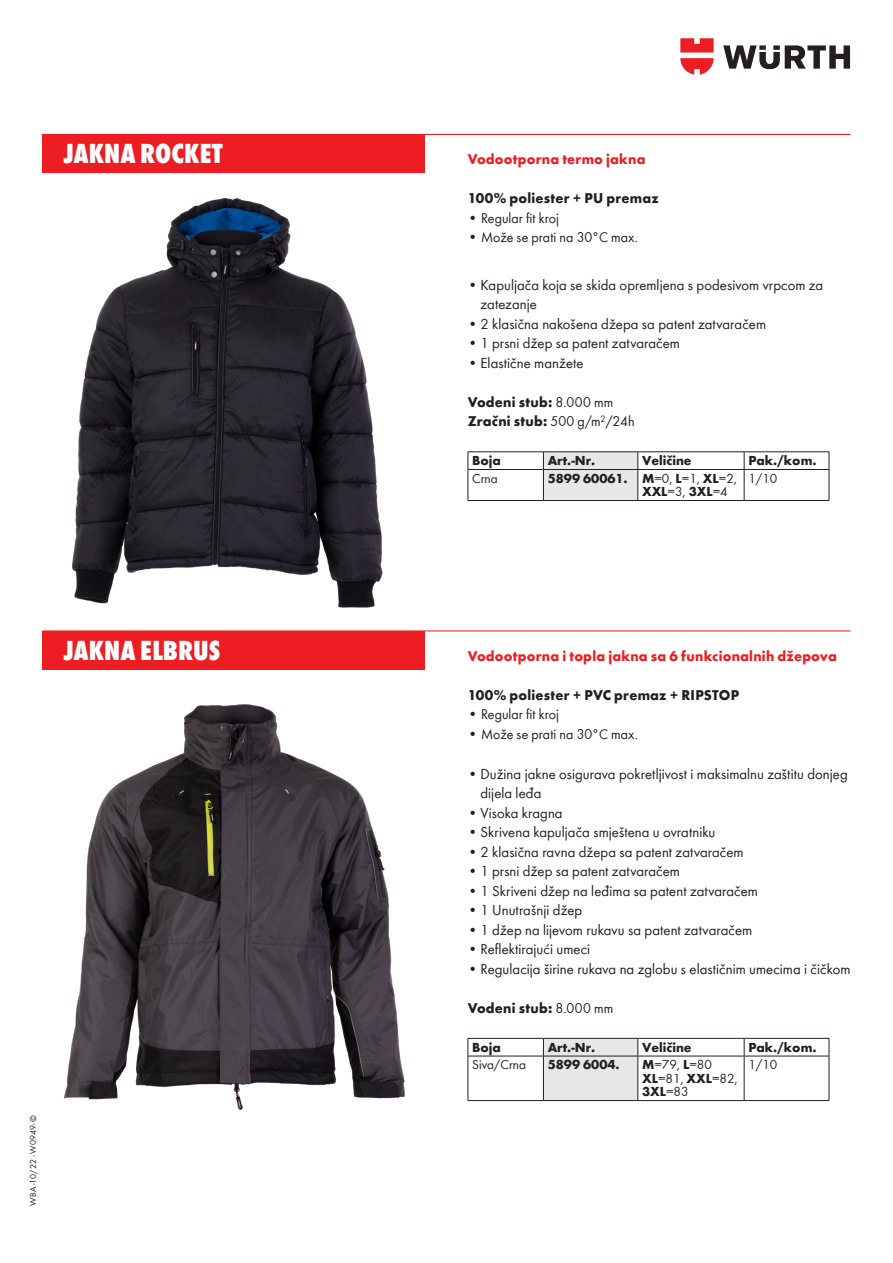
<style>
.page{position:relative;width:893px;height:1263px;background:#fff}
.page>*{position:absolute;margin:0;border:0;box-sizing:border-box;transform-origin:0 0}
._19pt_sfett_Headline{font:800 condensed 28.5px "Wuerth";color:#fff}
._10_13pt_Book{font:15px/19.5px "Wuerth";letter-spacing:.005em;color:#231f20}
._10_13pt_Bold{font:700 14.7px "Wuerth";letter-spacing:.015em;color:#231f20}
._10_13pt_Bold-2{font:14.7px "Wuerth";letter-spacing:.005em;color:#231f20}
._10_13pt_Bold-3{font:700 14.7px "Wuerth";letter-spacing:.015em;color:#ee1d23}
._09_09pt_Tabellen__3{font:700 13.5px "Wuerth";color:#231f20}
._09_09pt_Tabellen__3-2{font:13.5px/13.5px "Wuerth";color:#231f20}
._09_4_5mm_Book{font:9px "Wuerth";color:#231f20}
.s1{font-size:15px}
.s2{font-weight:400}
.s3{font-weight:700}
</style>
<div class="page">
<svg style="left:723px;top:45px;width:127px;height:24px"></svg>
<svg style="left:680px;top:38px;width:34px;height:37px"></svg>
<hr style="left:43px;top:134px;width:807px;height:1px;background:#ee1d23">
<div style="left:43px;top:134px;width:382px;height:38px;background:#ee1d23"></div>
<div style="left:543px;top:452px;width:96px;height:48px;background:#e6e7e9"></div>
<svg style="left:744px;top:452px;width:1px;height:17px"></svg>
<hr style="left:468px;top:469px;width:75px;height:1px;background:#231f20">
<hr style="left:543px;top:469px;width:95px;height:1px;background:#231f20">
<hr style="left:543px;top:470px;width:1px;height:30px;background:#231f20">
<hr style="left:638px;top:469px;width:106px;height:1px;background:#231f20">
<hr style="left:638px;top:470px;width:1px;height:30px;background:#231f20">
<hr style="left:744px;top:469px;width:85px;height:1px;background:#231f20">
<hr style="left:744px;top:470px;width:1px;height:30px;background:#231f20">
<hr style="left:468px;top:451px;width:75px;height:1px;background:#231f20">
<svg style="left:468px;top:452px;width:1px;height:17px"></svg>
<hr style="left:543px;top:451px;width:95px;height:1px;background:#231f20">
<hr style="left:638px;top:451px;width:106px;height:1px;background:#231f20">
<hr style="left:744px;top:451px;width:85px;height:1px;background:#231f20">
<svg style="left:829px;top:452px;width:1px;height:17px"></svg>
<hr style="left:468px;top:469px;width:1px;height:31px;background:#231f20">
<hr style="left:829px;top:469px;width:1px;height:31px;background:#231f20">
<hr style="left:468px;top:500px;width:75px;height:1px;background:#231f20">
<hr style="left:543px;top:500px;width:95px;height:1px;background:#231f20">
<hr style="left:638px;top:500px;width:106px;height:1px;background:#231f20">
<hr style="left:744px;top:500px;width:85px;height:1px;background:#231f20">
<img style="left:72px;top:198px;width:311px;height:410px">
<hr style="left:43px;top:630px;width:807px;height:1px;background:#ee1d23">
<div style="left:43px;top:631px;width:382px;height:39px;background:#ee1d23"></div>
<div style="left:543px;top:1039px;width:96px;height:61px;background:#e6e7e9"></div>
<svg style="left:744px;top:1039px;width:1px;height:17px"></svg>
<hr style="left:468px;top:1056px;width:75px;height:1px;background:#231f20">
<hr style="left:543px;top:1056px;width:95px;height:1px;background:#231f20">
<hr style="left:543px;top:1056px;width:1px;height:44px;background:#231f20">
<hr style="left:638px;top:1056px;width:106px;height:1px;background:#231f20">
<hr style="left:638px;top:1056px;width:1px;height:44px;background:#231f20">
<hr style="left:744px;top:1056px;width:85px;height:1px;background:#231f20">
<hr style="left:744px;top:1056px;width:1px;height:44px;background:#231f20">
<hr style="left:468px;top:1038px;width:75px;height:1px;background:#231f20">
<svg style="left:468px;top:1038px;width:1px;height:18px"></svg>
<hr style="left:543px;top:1038px;width:95px;height:1px;background:#231f20">
<hr style="left:638px;top:1038px;width:106px;height:1px;background:#231f20">
<hr style="left:744px;top:1038px;width:85px;height:1px;background:#231f20">
<svg style="left:829px;top:1038px;width:1px;height:18px"></svg>
<hr style="left:468px;top:1056px;width:1px;height:44px;background:#231f20">
<hr style="left:829px;top:1056px;width:1px;height:44px;background:#231f20">
<hr style="left:468px;top:1100px;width:75px;height:1px;background:#231f20">
<hr style="left:543px;top:1100px;width:95px;height:1px;background:#231f20">
<hr style="left:638px;top:1100px;width:106px;height:1px;background:#231f20">
<hr style="left:744px;top:1100px;width:85px;height:1px;background:#231f20">
<img style="left:64px;top:704px;width:341px;height:406px">
<p class="_19pt_sfett_Headline" style="left:64px;top:133px;width:161px">JAKNA ROCKET</p>
<p class="_10_13pt_Bold-3" style="left:468px;top:149px;width:179px">Vodootporna termo jakna</p>
<p class="_10_13pt_Bold" style="left:468px;top:188px;width:193px">100% poliester + PU premaz</p>
<p class="_10_13pt_Bold-2" style="left:468px;top:208px;width:93px"><span class="s1">•</span> Regular fit kroj</p>
<p class="_10_13pt_Bold-2" style="left:468px;top:227px;width:172px"><span class="s1">•</span> Može se prati na 30°C max.</p>
<p class="_10_13pt_Book" style="left:480px;top:274px;width:344px;text-indent:-13px">• Kapuljača koja se skida opremljena s podesivom vrpcom za zatezanje</p>
<p class="_10_13pt_Book" style="left:468px;top:313px;width:300px">• 2 klasična nakošena džepa sa patent zatvaračem</p>
<p class="_10_13pt_Book" style="left:468px;top:333px;width:214px">• 1 prsni džep sa patent zatvaračem</p>
<p class="_10_13pt_Book" style="left:468px;top:352px;width:117px">• Elastične manžete</p>
<p class="_10_13pt_Bold" style="left:468px;top:391px;width:147px">Vodeni stub: <span class="s2">8.000 mm</span></p>
<p class="_10_13pt_Bold" style="left:468px;top:410px;width:168px">Zračni stub: <span class="s2">500 g/m</span><sup>2</sup><span class="s2">/24h</span></p>
<p class="_09_09pt_Tabellen__3" style="left:472px;top:451px;width:30px">Boja</p>
<p class="_09_09pt_Tabellen__3" style="left:548px;top:451px;width:49px">Art.-Nr.</p>
<p class="_09_09pt_Tabellen__3" style="left:642px;top:451px;width:51px">Veličine</p>
<p class="_09_09pt_Tabellen__3" style="left:748px;top:451px;width:70px">Pak./kom.</p>
<p class="_09_09pt_Tabellen__3-2" style="left:472px;top:471px;width:27px">Crna</p>
<p class="_09_09pt_Tabellen__3" style="left:548px;top:468px;width:82px">5899 60061.</p>
<p class="_09_09pt_Tabellen__3-2" style="left:642px;top:471px;width:96px"><span class="s3">M</span>=0, <span class="s3">L</span>=1, <span class="s3">XL</span>=2,<br><span class="s3">XXL</span>=3, <span class="s3">3XL</span>=4</p>
<p class="_09_09pt_Tabellen__3-2" style="left:748px;top:471px;width:30px">1/10</p>
<p class="_09_4_5mm_Book" style="left:27px;top:1205px;width:92px;rotate:-90deg">WBA -10/22 - W0949- ©</p>
<p class="_19pt_sfett_Headline" style="left:64px;top:630px;width:158px">JAKNA ELBRUS</p>
<p class="_10_13pt_Bold-3" style="left:468px;top:645px;width:371px">Vodootporna i topla jakna sa 6 funkcionalnih džepova</p>
<p class="_10_13pt_Bold" style="left:468px;top:684px;width:273px">100% poliester + PVC premaz + RIPSTOP</p>
<p class="_10_13pt_Bold-2" style="left:468px;top:704px;width:93px"><span class="s1">•</span> Regular fit kroj</p>
<p class="_10_13pt_Bold-2" style="left:468px;top:724px;width:172px"><span class="s1">•</span> Može se prati na 30°C max.</p>
<p class="_10_13pt_Book" style="left:480px;top:763px;width:369px;text-indent:-13px">• Dužina jakne osigurava pokretljivost i maksimalnu zaštitu donjeg dijela leđa</p>
<p class="_10_13pt_Book" style="left:468px;top:802px;width:96px">• Visoka kragna</p>
<p class="_10_13pt_Book" style="left:468px;top:822px;width:249px">• Skrivena kapuljača smještena u ovratniku</p>
<p class="_10_13pt_Book" style="left:468px;top:841px;width:277px">• 2 klasična ravna džepa sa patent zatvaračem</p>
<p class="_10_13pt_Book" style="left:468px;top:861px;width:214px">• 1 prsni džep sa patent zatvaračem</p>
<p class="_10_13pt_Book" style="left:468px;top:880px;width:292px">• 1 Skriveni džep na leđima sa patent zatvaračem</p>
<p class="_10_13pt_Book" style="left:468px;top:900px;width:116px">• 1 Unutrašnji džep</p>
<p class="_10_13pt_Book" style="left:468px;top:919px;width:286px">• 1 džep na lijevom rukavu sa patent zatvaračem</p>
<p class="_10_13pt_Book" style="left:468px;top:939px;width:124px">• Reflektirajući umeci</p>
<p class="_10_13pt_Book" style="left:468px;top:958px;width:384px">• Regulacija širine rukava na zglobu s elastičnim umecima i čičkom</p>
<p class="_10_13pt_Bold" style="left:468px;top:997px;width:147px">Vodeni stub: <span class="s2">8.000 mm</span></p>
<p class="_09_09pt_Tabellen__3" style="left:472px;top:1037px;width:30px">Boja</p>
<p class="_09_09pt_Tabellen__3" style="left:548px;top:1037px;width:49px">Art.-Nr.</p>
<p class="_09_09pt_Tabellen__3" style="left:642px;top:1037px;width:51px">Veličine</p>
<p class="_09_09pt_Tabellen__3" style="left:748px;top:1037px;width:70px">Pak./kom.</p>
<p class="_09_09pt_Tabellen__3-2" style="left:472px;top:1057px;width:55px">Siva/Crna</p>
<p class="_09_09pt_Tabellen__3" style="left:548px;top:1055px;width:73px">5899 6004.</p>
<p class="_09_09pt_Tabellen__3-2" style="left:642px;top:1057px;width:97px"><span class="s3">M</span>=79, <span class="s3">L</span>=80<br><span class="s3">XL</span>=81, <span class="s3">XXL</span>=82,<br><span class="s3">3XL</span>=83</p>
<p class="_09_09pt_Tabellen__3-2" style="left:748px;top:1057px;width:30px">1/10</p>
</div>
